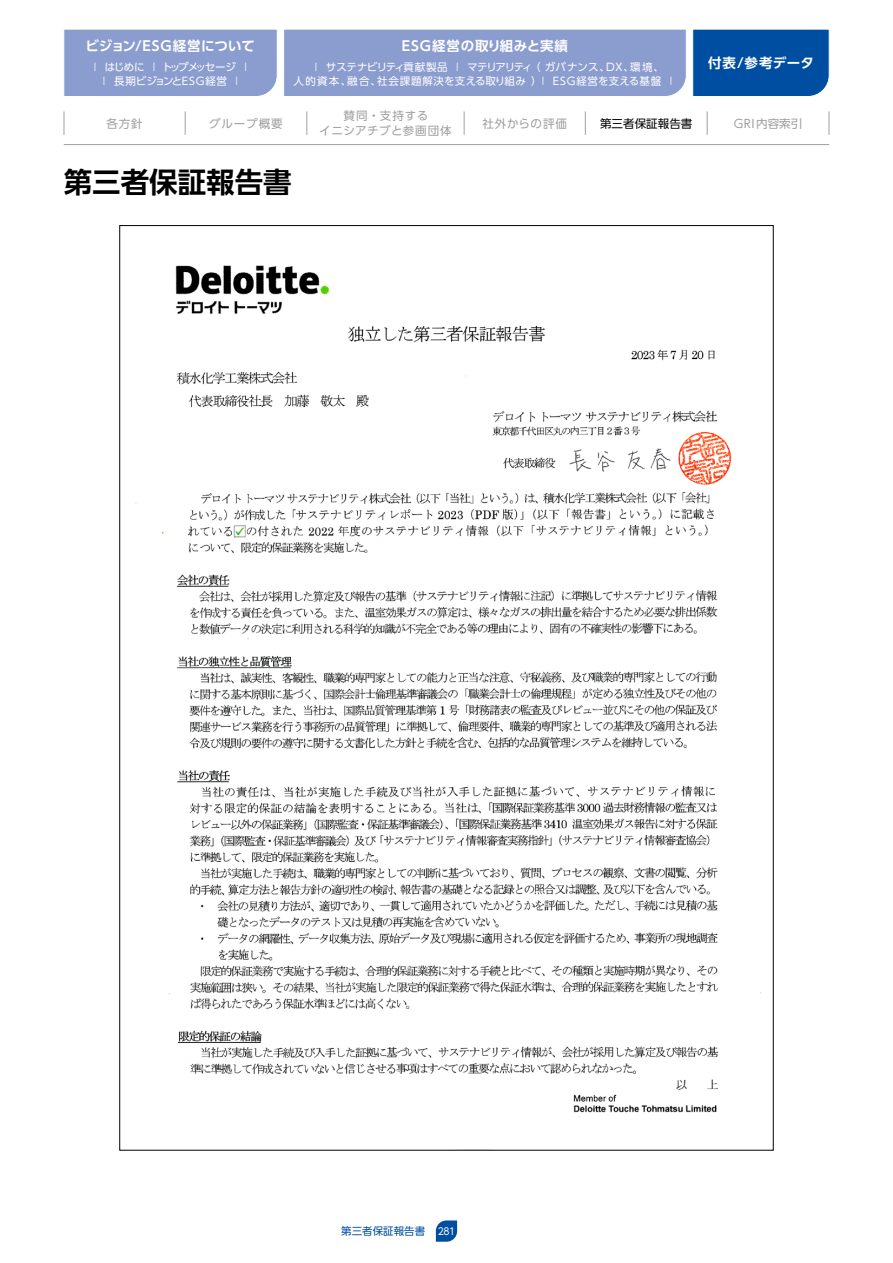
<style>
.page{position:relative;width:893px;height:1263px;background:#fff}
.page>*{position:absolute;margin:0;border:0;box-sizing:border-box;transform-origin:0 0}
.t1{font:700 28.5px "UD Shin Go Pro De";color:#000}
.t2{font:700 13.5px "UD Shin Go Pro De";letter-spacing:.04em;color:#fff}
.t3{font:700 13.5px "UD Shin Go Pro De";letter-spacing:.02em;color:#fff}
.t4{font:11.55px "UD Shin Go Pro";letter-spacing:.07em;color:#9fa0a0}
.t5{font:11.55px "UD Shin Go Pro";letter-spacing:.04em;color:#9fa0a0}
.t6{font:11.55px "UD Shin Go Pro";color:#000}
.t7{font:11.55px "UD Shin Go Pro";letter-spacing:.025em;color:#9fa0a0}
.t8{font:10.5px "UD Shin Go Pro";letter-spacing:.005em;color:#fff}
.t9{font:10.5px "UD Shin Go Pro";letter-spacing:.035em;color:#fff}
.t10{font:10.5px "UD Shin Go Pro";letter-spacing:.05em;color:#fff}
.t11{font:10.5px "UD Shin Go Pro";letter-spacing:-.045em;color:#fff}
.t12{font:10.5px "UD Shin Go Pro";letter-spacing:-.12em;color:#fff}
.t13{font:10.5px "UD Shin Go Pro";color:#004ea2}
.t14{font:10.5px "UD Shin Go Pro";letter-spacing:-.135em;color:#fff}
.t15{font:9.75px "UD Shin Go Pro";color:#fff;scale:.95 1}
.t16{font:8.4px "UD Shin Go Pro";color:#fff;scale:1.25 1}
.s1{font-size:8.4px}
</style>
<div class="page">
<img style="left:135px;top:265px;width:626px;height:852px">
<svg style="left:64px;top:29px;width:766px;height:68px;background:#7993c9"></svg>
<hr style="left:64px;top:144px;width:765px;height:1px;background:#9fa0a0">
<svg style="left:185px;top:111px;width:1px;height:24px"></svg>
<svg style="left:64px;top:111px;width:1px;height:24px"></svg>
<svg style="left:464px;top:111px;width:1px;height:24px"></svg>
<svg style="left:307px;top:111px;width:1px;height:24px"></svg>
<svg style="left:829px;top:111px;width:1px;height:24px"></svg>
<svg style="left:585px;top:111px;width:1px;height:24px"></svg>
<svg style="left:707px;top:111px;width:1px;height:24px"></svg>
<svg style="left:436px;top:1220px;width:21px;height:22px"></svg>
<p class="t3" style="left:86px;top:35px;width:171px">ビジョン/ESG経営について</p>
<p class="t16" style="left:241px;top:60px;width:10px">|</p>
<p class="t12" style="left:162px;top:59px;width:76px">トップメッセージ</p>
<p class="t8" style="left:105px;top:59px;width:41px">はじめに</p>
<p class="t16" style="left:90px;top:60px;width:10px">｜</p>
<p class="t16" style="left:149px;top:60px;width:10px">｜</p>
<p class="t16" style="left:311px;top:60px;width:10px">｜</p>
<p class="t2" style="left:402px;top:35px;width:168px">ESG経営の取り組みと実績</p>
<p class="t11" style="left:326px;top:59px;width:123px">サステナビリティ貢献製品</p>
<p class="t16" style="left:452px;top:60px;width:10px">｜</p>
<p class="t8" style="left:530px;top:59px;width:81px">（ガバナンス、</p>
<p class="t8" style="left:630px;top:59px;width:35px">環境、</p>
<p class="t14" style="left:467px;top:59px;width:67px">マテリアリティ</p>
<p class="t8" style="left:606px;top:59px;width:30px">DX、</p>
<p class="t16" style="left:99px;top:74px;width:10px">｜</p>
<p class="t8" style="left:114px;top:72px;width:114px">長期ビジョンとESG経営</p>
<p class="t16" style="left:232px;top:74px;width:10px">|</p>
<p class="t9" style="left:377px;top:72px;width:150px">社会課題解決を支える取り組み</p>
<p class="t10" style="left:531px;top:72px;width:132px">）<span class="s1">｜</span> ESG経営を支える基盤</p>
<p class="t8" style="left:294px;top:72px;width:59px">人的資本、</p>
<p class="t8" style="left:347px;top:72px;width:35px">融合、</p>
<p class="t16" style="left:666px;top:74px;width:10px">|</p>
<p class="t4" style="left:106px;top:114px;width:38px">各方針</p>
<p class="t4" style="left:209px;top:114px;width:75px">グループ概要</p>
<p class="t4" style="left:344px;top:107px;width:86px">賛同・支持する</p>
<p class="t5" style="left:319px;top:121px;width:134px">イニシアチブと参画団体</p>
<p class="t4" style="left:482px;top:114px;width:86px">社外からの評価</p>
<p class="t6" style="left:600px;top:114px;width:94px">第三者保証報告書</p>
<h1 class="t1" style="left:64px;top:159px;width:229px">第三者保証報告書</h1>
<p class="t2" style="left:744px;top:52px;width:71px">参考データ</p>
<p class="t2" style="left:708px;top:52px;width:68px">付表/ 付表</p>
<p class="t7" style="left:734px;top:114px;width:70px">GRI内容索引</p>
<p class="t13" style="left:341px;top:1222px;width:85px">第三者保証報告書</p>
<p class="t15" style="left:438px;top:1223px;width:20px">281</p>
</div>
